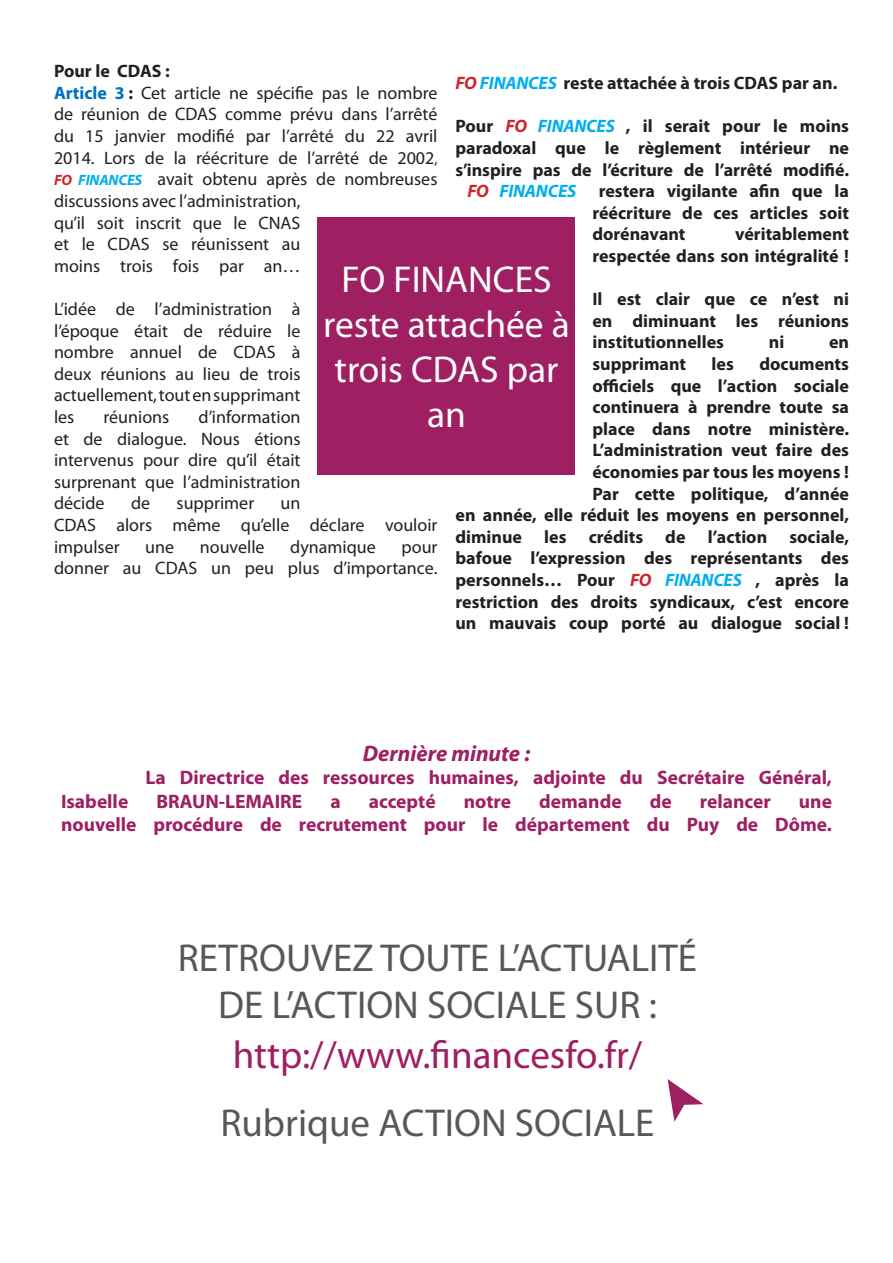
<style>
.page{position:relative;width:893px;height:1263px;background:#fff}
.page>*{position:absolute;margin:0;border:0;box-sizing:border-box;transform-origin:0 0}
.t1{font:39px/46.8px "Myriad Pro";color:#57585a;text-align:center}
.t2{font:39px "Myriad Pro";color:#9e1f62}
.t3{font:37.5px/45px "Myriad Pro";color:#fff;text-align:center}
.t4{font:italic 700 22.5px "Myriad Pro";color:#9e1f62}
.t5{font:700 19.5px/23.4px "Myriad Pro";color:#9e1f62;text-align:right}
.t6{font:700 18px/21.6px "Myriad Pro";color:#231f20;text-align:right}
.t7{font:18px/21.6px "Myriad Pro";color:#231f20}
.s1{font-weight:700}
.s2{font-weight:700;color:#0070c0}
.s3{font-size:15px}
.s4{font-weight:700;font-style:italic;font-size:15px;color:#d1232a}
.s5{font-weight:700;font-style:italic;font-size:15px;color:#00aeef}
.s6{font-style:italic;color:#d1232a}
.s7{font-style:italic;color:#00aeef}
</style>
<div class="page">
<div style="left:318px;top:217px;width:257px;height:258px;background:#9e1f62"></div>
<svg style="left:668px;top:1079px;width:35px;height:43px"></svg>
<p class="t7" style="left:54px;top:60px;width:385px"><span class="s1">Pour le CDAS :<br></span><span class="s2">Article 3</span> <span class="s1">:</span> Cet article ne spécifie pas le nombre de réunion de CDAS comme prévu dans l’arrêté du 15 janvier modifié par l’arrêté du 22 avril 2014. Lors de la réécriture de l’arrêté de 2002<span class="s3">, </span><span class="s4">FO</span> <span class="s5">FINANCES</span> avait obtenu après de nombreuses discussions avec l’administration,<br>qu’il soit inscrit que le CNAS<br>et le CDAS se réunissent au<br>moins trois fois par an…</p>
<p class="t7" style="left:54px;top:298px;width:248px;text-align:justify">L’idée de l’administration à l’époque était de réduire le nombre annuel de CDAS à deux réunions au lieu de trois actuellement, tout en supprimant les</p>
<p class="t6" style="left:455px;top:72px;width:383px"><span class="s6">FO</span> <span class="s7">FINANCES</span> reste attachée à trois CDAS par an.</p>
<p class="t6" style="left:455px;top:115px;width:395px">Pour <span class="s6">FO</span> <span class="s7">FINANCES</span> , il serait pour le moins</p>
<p class="t6" style="left:455px;top:136px;width:395px">paradoxal que le règlement intérieur ne</p>
<p class="t6" style="left:455px;top:158px;width:395px">s’inspire pas de l’écriture de l’arrêté modifié.</p>
<p class="t6" style="left:467px;top:180px;width:383px"><span class="s6">FO</span> <span class="s7">FINANCES</span> restera vigilante afin que la</p>
<p class="t6" style="left:592px;top:201px;width:258px">réécriture de ces articles soit</p>
<p class="t6" style="left:592px;top:223px;width:95px">dorénavant</p>
<p class="t6" style="left:592px;top:223px;width:258px">véritablement<br>respectée dans son intégralité !</p>
<p class="t6" style="left:592px;top:288px;width:258px;text-align:justify">Il est clair que ce n’est ni en diminuant les réunions institutionnelles</p>
<h2 class="t3" style="left:323px;top:256px;width:248px">FO FINANCES reste attachée à trois CDAS par an</h2>
<p class="t6" style="left:769px;top:331px;width:17px">ni</p>
<p class="t6" style="left:829px;top:331px;width:22px">en</p>
<p class="t6" style="left:455px;top:352px;width:395px">documents<br>officiels que l’action sociale<br>continuera à prendre toute sa<br>place dans notre ministère.<br>L’administration veut faire des<br>économies par tous les moyens !<br>Par cette politique, d’année<br>en année, elle réduit les moyens en personnel, diminue les crédits de l’action sociale, bafoue l’expression des représentants des personnels… Pour <span class="s6">FO</span> <span class="s7">FINANCES</span> , après la restriction des droits syndicaux, c’est encore un mauvais coup porté au dialogue social !</p>
<p class="t6" style="left:592px;top:352px;width:95px">supprimant</p>
<p class="t6" style="left:712px;top:352px;width:24px">les</p>
<p class="t7" style="left:54px;top:406px;width:248px;text-align:justify;text-indent:145px">d’information et de dialogue. Nous étions intervenus pour dire qu’il était surprenant que l’administration décide</p>
<p class="t7" style="left:104px;top:406px;width:67px">réunions</p>
<p class="t7" style="left:131px;top:492px;width:21px">de</p>
<p class="t7" style="left:177px;top:492px;width:79px">supprimer</p>
<p class="t7" style="left:54px;top:492px;width:385px;text-indent:227px">un<br>CDAS alors même qu’elle déclare vouloir impulser</p>
<p class="t7" style="left:145px;top:535px;width:30px">une</p>
<p class="t7" style="left:200px;top:535px;width:66px">nouvelle</p>
<p class="t7" style="left:290px;top:535px;width:87px">dynamique</p>
<p class="t7" style="left:54px;top:535px;width:385px;text-align:right">pour<br>donner au CDAS un peu plus d’importance.</p>
<p class="t4" style="left:363px;top:739px;width:169px">Dernière minute :</p>
<p class="t5" style="left:145px;top:765px;width:688px">La Directrice des ressources humaines, adjointe du Secrétaire Général,</p>
<p class="t5" style="left:61px;top:789px;width:69px">Isabelle</p>
<p class="t5" style="left:156px;top:789px;width:147px">BRAUN-LEMAIRE</p>
<p class="t5" style="left:330px;top:789px;width:12px">a</p>
<p class="t5" style="left:369px;top:789px;width:68px">accepté</p>
<p class="t5" style="left:464px;top:789px;width:49px">notre</p>
<p class="t5" style="left:539px;top:789px;width:84px">demande</p>
<p class="t5" style="left:650px;top:789px;width:23px">de</p>
<p class="t5" style="left:700px;top:789px;width:72px">relancer</p>
<p class="t5" style="left:61px;top:789px;width:772px">une<br>nouvelle procédure de recrutement pour le département du Puy de Dôme.</p>
<h1 class="t1" style="left:178px;top:934px;width:521px">RETROUVEZ TOUTE L’ACTUALITÉ<br>DE L’ACTION SOCIALE SUR :</h1>
<h1 class="t2" style="left:233px;top:1030px;width:411px">http://www.financesfo.fr/</h1>
<h1 class="t1" style="left:220px;top:1098px;width:435px">Rubrique ACTION SOCIALE</h1>
</div>
